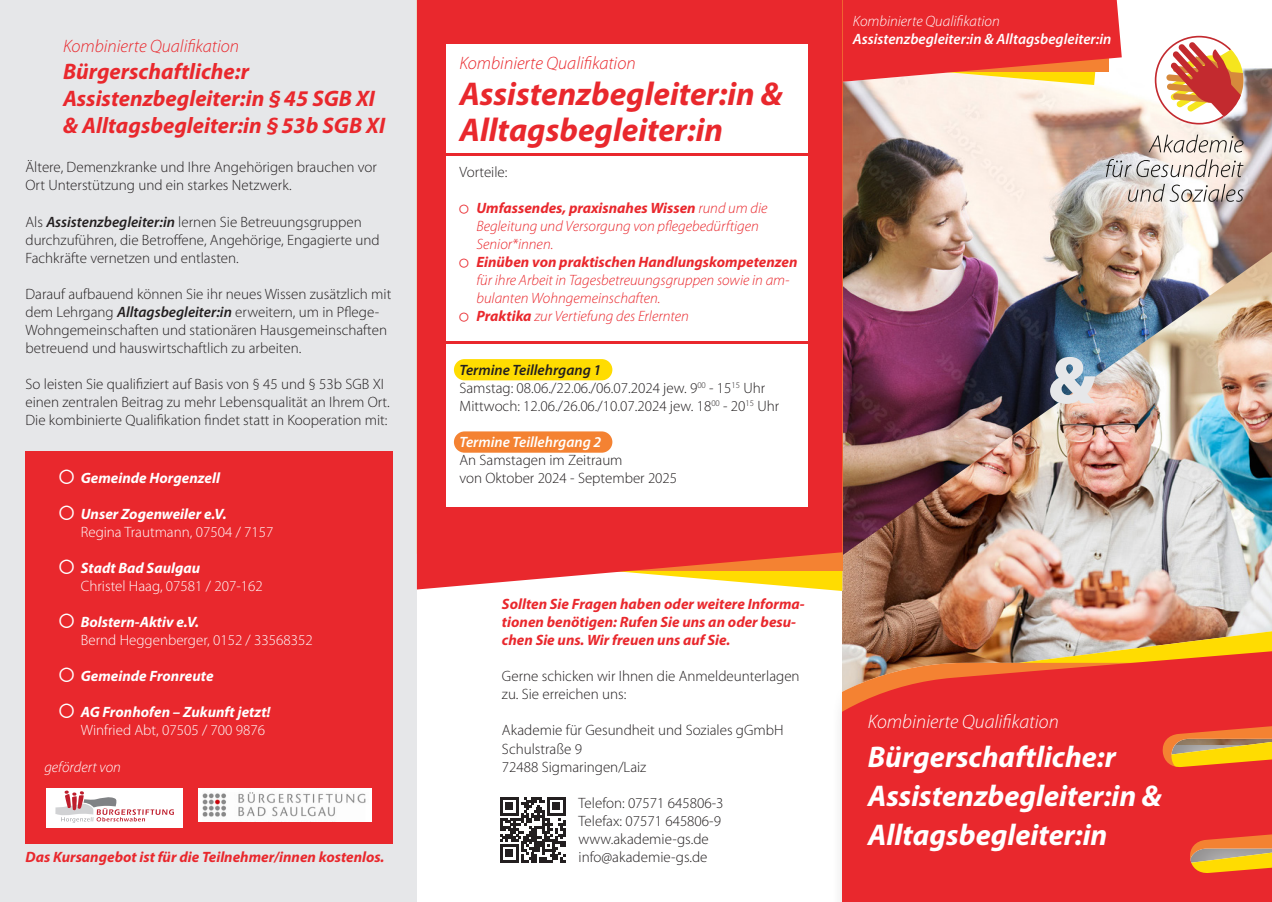
<style>
.page{position:relative;width:1272px;height:902px;background:#fff}
.page>*{position:absolute;margin:0;border:0;box-sizing:border-box;transform-origin:0 0}
.Infobox_Absatz{font:900 67.5px "Myriad Pro";color:#e6e7e9}
.Infobox_Absatz-2{font:italic 700 33px/36px "Myriad Pro";color:#e9282d}
.Titel{font:italic 700 30px/39px "Myriad Pro";color:#fff}
.t1{font:italic 700 22.5px/27px "Myriad Pro";color:#e9282d}
.Titel-2{font:italic 300 19.5px "Myriad Pro";color:#fff}
.Infobox_Absatz-3{font:italic 300 18px "Myriad Pro";color:#e9282d}
.Absatz_eingezogen{font:300 15px/18px "Myriad Pro";color:#231f20}
.t2{font:italic 300 15px/18px "Myriad Pro";color:#e9282d}
.Absatz_eingezogen-2{font:italic 700 15px/18px "Myriad Pro";color:#e9282d}
.Infobox_Absatz-4{font:300 15px/18px "Myriad Pro";color:#231f20}
.t3{font:300 15px/18px "Myriad Pro";color:#fff}
.t4{font:italic 700 15px/18px "Myriad Pro";color:#fff}
.Infobox_Absatz-5{font:italic 600 15px "Myriad Pro";color:#fff}
.Absatz{font:italic 300 15px "Myriad Pro";color:#fff}
.Infobox_Absatz-6{font:italic 600 15px "Myriad Pro";color:#231f20}
.s1{font-weight:600;font-style:italic}
.s2{font-family:"Menlo";font-weight:400;font-style:normal;font-size:24px}
.s3{font-family:"Menlo";font-weight:400;font-size:24px}
.s4{font-weight:700;font-style:italic}
.s5{font-weight:300;font-style:normal}
.s6{font-family:"Menlo";font-weight:400;font-style:normal}
.s7{font-weight:700}
</style>
<div class="page">
<div style="left:0;top:0;width:417px;height:901px;background:#e6e7e9"></div>
<div style="left:26px;top:451px;width:366px;height:392px;background:#e9282d"></div>
<img style="left:842px;top:555px;width:429px;height:58px">
<img style="left:842px;top:35px;width:429px;height:520px">
<svg style="left:842px;top:0;width:279px;height:85px;background:#ec473e"></svg>
<svg style="left:417px;top:0;width:425px;height:589px;background:#ea3835"></svg>
<svg style="left:1154px;top:36px;width:89px;height:88px"></svg>
<svg style="left:1148px;top:135px;width:95px;height:18px;background:#ccc3bb"></svg>
<svg style="left:1128px;top:184px;width:115px;height:18px"></svg>
<svg style="left:1105px;top:159px;width:138px;height:18px;background:#cac5c2"></svg>
<img style="left:842px;top:613px;width:429px;height:23px">
<svg style="left:842px;top:636px;width:429px;height:265px;background:#e43d30"></svg>
<div style="left:446px;top:45px;width:362px;height:108px;background:#fff"></div>
<div style="left:446px;top:156px;width:362px;height:185px;background:#fff"></div>
<svg style="left:565px;top:797px;width:1px;height:65px"></svg>
<svg style="left:500px;top:797px;width:65px;height:65px"></svg>
<div style="left:446px;top:344px;width:362px;height:163px;background:#fff"></div>
<div style="left:454px;top:359px;width:158px;height:21px;background:#ffdc01;border-radius:11px"></div>
<div style="left:454px;top:431px;width:158px;height:21px;background:#f48232;border-radius:11px"></div>
<img style="left:199px;top:788px;width:172px;height:33px">
<div style="left:47px;top:788px;width:136px;height:39px;background:#fff"></div>
<svg style="left:55px;top:790px;width:119px;height:32px"></svg>
<p class="Infobox_Absatz-3" style="left:63px;top:36px;width:178px">Kombinierte Qualifikation</p>
<p class="t1" style="left:63px;top:58px;width:324px">Bürgerschaftliche:r<br>Assistenzbegleiter:in §45 SGB XI &amp; Alltagsbegleiter:in §53b SGB XI</p>
<p class="Absatz_eingezogen" style="left:26px;top:159px;width:353px">Ältere, Demenzkranke und Ihre Angehörigen brauchen vor<br>Ort Unterstützung und ein starkes Netzwerk.</p>
<p class="Absatz_eingezogen" style="left:26px;top:213px;width:355px">Als <span class="s1">Assistenzbegleiter:in</span> lernen Sie Betreuungsgruppen durchzuführen, die Betroffene, Angehörige, Engagierte und<br>Fachkräfte vernetzen und entlasten.</p>
<p class="Absatz_eingezogen" style="left:26px;top:285px;width:367px">Darauf aufbauend können Sie ihr neues Wissen zusätzlich mit dem Lehrgang <span class="s1">Alltagsbegleiter:in</span> erweitern, um in Pflege-Wohngemeinschaften und stationären Hausgemeinschaften betreuend und hauswirtschaftlich zu arbeiten.</p>
<p class="Absatz_eingezogen" style="left:26px;top:375px;width:366px">So leisten Sie qualifiziert auf Basis von § 45 und § 53b SGB XI einen zentralen Beitrag zu mehr Lebensqualität an Ihrem Ort.<br>Die kombinierte Qualifikation findet statt in Kooperation mit:</p>
<p class="t4" style="left:60px;top:469px;width:162px"><span class="s2">○</span> Gemeinde Horgenzell</p>
<p class="t3" style="left:81px;top:505px;width:194px;text-indent:-21px"><span class="s3">○</span> <span class="s4">Unser Zogenweiler e.V.<br></span>Regina Trautmann, 07504 / 7157</p>
<p class="t3" style="left:81px;top:559px;width:183px;text-indent:-21px"><span class="s3">○</span> <span class="s4">Stadt Bad Saulgau<br></span>Christel Haag, 07581 / 207-162</p>
<p class="t3" style="left:81px;top:613px;width:233px;text-indent:-21px"><span class="s3">○</span> <span class="s4">Bolstern-Aktiv e.V.<br></span>Bernd Heggenberger, 0152 / 33568352</p>
<p class="t4" style="left:60px;top:667px;width:155px"><span class="s2">○</span> Gemeinde Fronreute</p>
<p class="t4" style="left:81px;top:703px;width:191px;text-indent:-21px"><span class="s2">○</span> AG Fronhofen – Zukunft jetzt!<br><span class="s5">Winfried Abt, 07505 / 700 9876</span></p>
<p class="Absatz" style="left:44px;top:758px;width:78px">gefördert von</p>
<p class="Absatz_eingezogen-2" style="left:26px;top:847px;width:360px">Das Kursangebot ist für die Teilnehmer/innen kostenlos.</p>
<p class="Infobox_Absatz-3" style="left:459px;top:53px;width:178px">Kombinierte Qualifikation</p>
<p class="Infobox_Absatz-2" style="left:459px;top:76px;width:325px">Assistenzbegleiter:in &amp;<br>Alltagsbegleiter:in</p>
<p class="Infobox_Absatz-4" style="left:459px;top:163px;width:50px">Vorteile:</p>
<p class="t2" style="left:476px;top:199px;width:292px;text-indent:-17px"><span class="s6">○</span> <span class="s7">Umfassendes, praxisnahes Wissen</span> rund um die<br>Begleitung und Versorgung von pflegebedürftigen<br>Senior*innen.</p>
<p class="t2" style="left:476px;top:253px;width:322px;text-indent:-17px"><span class="s6">○</span> <span class="s7">Einüben von praktischen Handlungskompetenzen </span>für ihre Arbeit in Tagesbetreuungsgruppen sowie in am&shy;bulanten Wohngemeinschaften.</p>
<p class="t2" style="left:459px;top:307px;width:231px"><span class="s6">○</span> <span class="s7">Praktika</span> zur Vertiefung des Erlernten</p>
<p class="Infobox_Absatz-6" style="left:459px;top:362px;width:143px">Termine Teillehrgang 1</p>
<p class="Infobox_Absatz-4" style="left:459px;top:379px;width:307px">Samstag: 08.06./22.06./06.07.2024 jew. 9<sup>00</sup> - 15<sup>15</sup> Uhr</p>
<p class="Infobox_Absatz-4" style="left:459px;top:397px;width:321px">Mittwoch: 12.06./26.06./10.07.2024 jew. 18<sup>00</sup> - 20<sup>15</sup> Uhr</p>
<p class="Infobox_Absatz-5" style="left:459px;top:434px;width:143px">Termine Teillehrgang 2</p>
<p class="Infobox_Absatz-4" style="left:459px;top:451px;width:219px">An Samstagen im Zeitraum<br>von Oktober 2024 - September 2025</p>
<p class="Absatz_eingezogen-2" style="left:502px;top:595px;width:304px">Sollten Sie Fragen haben oder weitere Informa&shy;tionen benötigen: Rufen Sie uns an oder besu&shy;chen Sie uns. Wir freuen uns auf Sie.</p>
<p class="Absatz_eingezogen" style="left:502px;top:667px;width:299px">Gerne schicken wir Ihnen die Anmeldeunterlagen zu. Sie erreichen uns:</p>
<p class="Absatz_eingezogen" style="left:502px;top:721px;width:283px">Akademie für Gesundheit und Soziales gGmbH</p>
<p class="Absatz_eingezogen" style="left:502px;top:739px;width:81px">Schulstraße 9</p>
<p class="Absatz_eingezogen" style="left:502px;top:757px;width:146px">72488 Sigmaringen/Laiz</p>
<p class="Absatz_eingezogen" style="left:578px;top:793px;width:146px">Telefon: 07571 645806-3</p>
<p class="Absatz_eingezogen" style="left:578px;top:811px;width:144px">Telefax: 07571 645806-9</p>
<p class="Absatz_eingezogen" style="left:578px;top:829px;width:132px">www.akademie-gs.de</p>
<p class="Absatz_eingezogen" style="left:578px;top:847px;width:130px">info@akademie-gs.de</p>
<p class="Absatz" style="left:853px;top:13px;width:148px">Kombinierte Qualifikation</p>
<p class="Infobox_Absatz-5" style="left:853px;top:31px;width:260px">Assistenzbegleiter:in &amp; Alltagsbegleiter:in</p>
<p class="Infobox_Absatz" style="left:1047px;top:342px;width:49px">&amp;</p>
<p class="Titel-2" style="left:867px;top:711px;width:192px">Kombinierte Qualifikation</p>
<p class="Titel" style="left:867px;top:738px;width:295px">Bürgerschaftliche:r<br>Assistenzbegleiter:in &amp;<br>Alltagsbegleiter:in</p>
</div>
